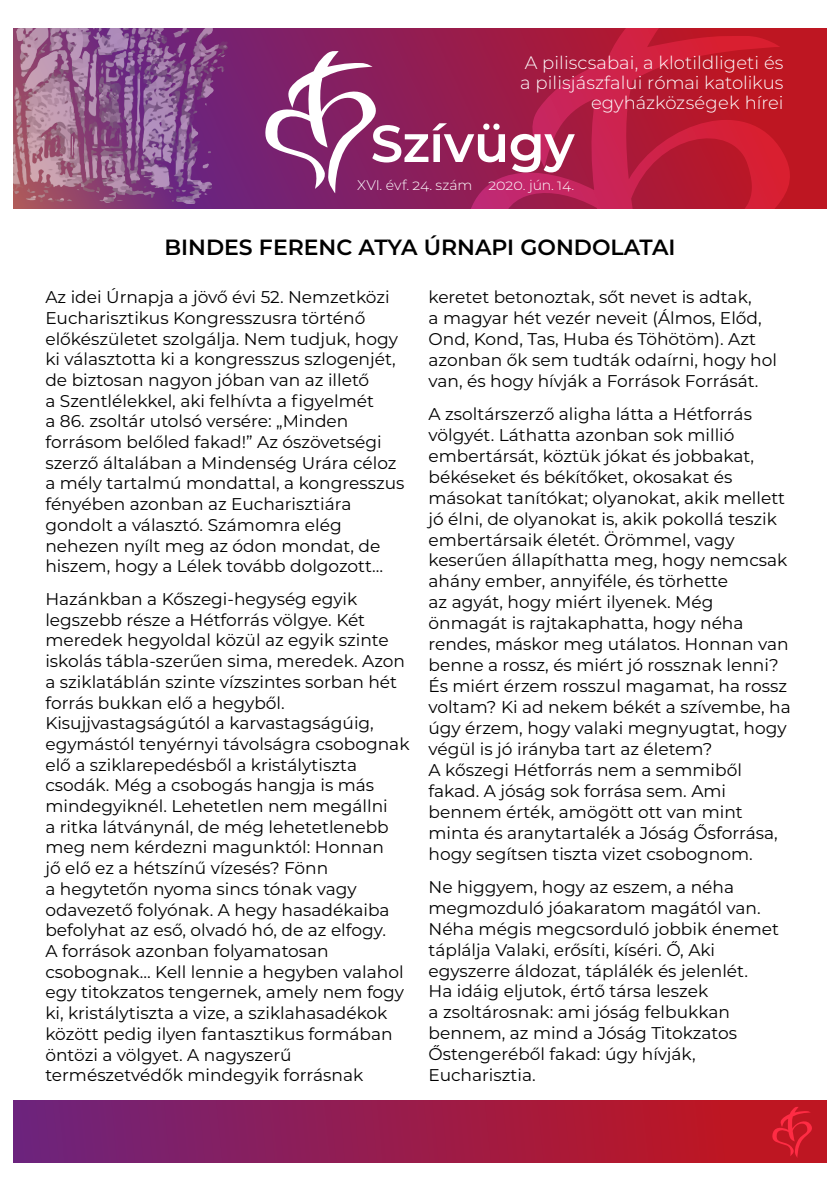
<style>
.page{position:relative;width:840px;height:1191px;background:#fff}
.page>*{position:absolute;margin:0;border:0;box-sizing:border-box;transform-origin:0 0}
.t1{font:600 52px "Montserrat";letter-spacing:-.01em;color:#fff}
.t2{font:600 22px "Montserrat";color:#000}
.t3{font:300 18px/19.8px "Montserrat";letter-spacing:.005em;color:#fff;text-align:right}
.t4{font:17px/20.6px "Montserrat";color:#000}
.t5{font:300 14px "Montserrat";letter-spacing:-.005em;color:#fff}
</style>
<div class="page">
<img style="left:14px;top:1100px;width:811px;height:62px">
<svg style="left:771px;top:1106px;width:42px;height:51px;background:#cc1a29"></svg>
<img style="left:14px;top:28px;width:811px;height:180px">
<img style="left:14px;top:28px;width:213px;height:175px">
<svg style="left:460px;top:28px;width:345px;height:180px;background:#b51c3d"></svg>
<svg style="left:264px;top:50px;width:117px;height:143px"></svg>
<p class="t3" style="left:520px;top:53px;width:265px">A piliscsabai, a klotildligeti és a pilisjászfalui római katolikus egyházközségek hírei</p>
<h1 class="t1" style="left:370px;top:112px;width:205px">Szívügy</h1>
<p class="t5" style="left:357px;top:177px;width:219px">XVI. évf. 24. szám 2020. jún. 14.</p>
<p class="t2" style="left:164px;top:233px;width:512px">BINDES FERENC ATYA ÚRNAPI GONDOLATAI</p>
<p class="t4" style="left:45px;top:287px;width:360px">Az idei Úrnapja a jövő évi 52. Nemzetközi Eucharisztikus Kongresszusra történő előkészületet szolgálja. Nem tudjuk, hogy ki választotta ki a kongresszus szlogenjét, de biztosan nagyon jóban van az illető<br>a Szentlélekkel, aki felhívta a figyelmét<br>a 86. zsoltár utolsó versére: „Minden forrásom belőled fakad!” Az ószövetségi szerző általában a Mindenség Urára céloz a mély tartalmú mondattal, a kongresszus fényében azonban az Eucharisztiára gondolt a választó. Számomra elég nehezen nyílt meg az ódon mondat, de hiszem, hogy a Lélek tovább dolgozott…</p>
<p class="t4" style="left:45px;top:588px;width:365px">Hazánkban a Kőszegi-hegység egyik legszebb része a Hétforrás völgye. Két meredek hegyoldal közül az egyik szinte iskolás tábla-szerűen sima, meredek. Azon a sziklatáblán szinte vízszintes sorban hét forrás bukkan elő a hegyből.<br>Kisujjvastagságútól a karvastagságúig, egymástól tenyérnyi távolságra csobognak elő a sziklarepedésből a kristálytiszta csodák. Még a csobogás hangja is más mindegyiknél. Lehetetlen nem megállni<br>a ritka látványnál, de még lehetetlenebb meg nem kérdezni magunktól: Honnan<br>jő elő ez a hétszínű vízesés? Fönn<br>a hegytetőn nyoma sincs tónak vagy odavezető folyónak. A hegy hasadékaiba befolyhat az eső, olvadó hó, de az elfogy.<br>A források azonban folyamatosan csobognak… Kell lennie a hegyben valahol egy titokzatos tengernek, amely nem fogy ki, kristálytiszta a vize, a sziklahasadékok között pedig ilyen fantasztikus formában öntözi a völgyet. A nagyszerű természetvédők mindegyik forrásnak</p>
<p class="t4" style="left:428px;top:286px;width:350px">keretet betonoztak, sőt nevet is adtak,<br>a magyar hét vezér neveit (Álmos, Előd, Ond, Kond, Tas, Huba és Töhötöm). Azt azonban ők sem tudták odaírni, hogy hol van, és hogy hívják a Források Forrását.</p>
<p class="t4" style="left:428px;top:403px;width:363px">A zsoltárszerző aligha látta a Hétforrás völgyét. Láthatta azonban sok millió embertársát, köztük jókat és jobbakat, békéseket és békítőket, okosakat és másokat tanítókat; olyanokat, akik mellett jó élni, de olyanokat is, akik pokollá teszik embertársaik életét. Örömmel, vagy keserűen állapíthatta meg, hogy nemcsak ahány ember, annyiféle, és törhette<br>az agyát, hogy miért ilyenek. Még önmagát is rajtakaphatta, hogy néha rendes, máskor meg utálatos. Honnan van benne a rossz, és miért jó rossznak lenni?<br>És miért érzem rosszul magamat, ha rossz voltam? Ki ad nekem békét a szívembe, ha úgy érzem, hogy valaki megnyugtat, hogy végül is jó irányba tart az életem?<br>A kőszegi Hétforrás nem a semmiből fakad. A jóság sok forrása sem. Ami bennem érték, amögött ott van mint minta és aranytartalék a Jóság Ősforrása, hogy segítsen tiszta vizet csobognom.</p>
<p class="t4" style="left:428px;top:876px;width:352px">Ne higgyem, hogy az eszem, a néha megmozduló jóakaratom magától van.<br>Néha mégis megcsorduló jobbik énemet táplálja Valaki, erősíti, kíséri. Ő, Aki egyszerre áldozat, táplálék és jelenlét.<br>Ha idáig eljutok, értő társa leszek<br>a zsoltárosnak: ami jóság felbukkan bennem, az mind a Jóság Titokzatos Őstengeréből fakad: úgy hívják, Eucharisztia.</p>
</div>
